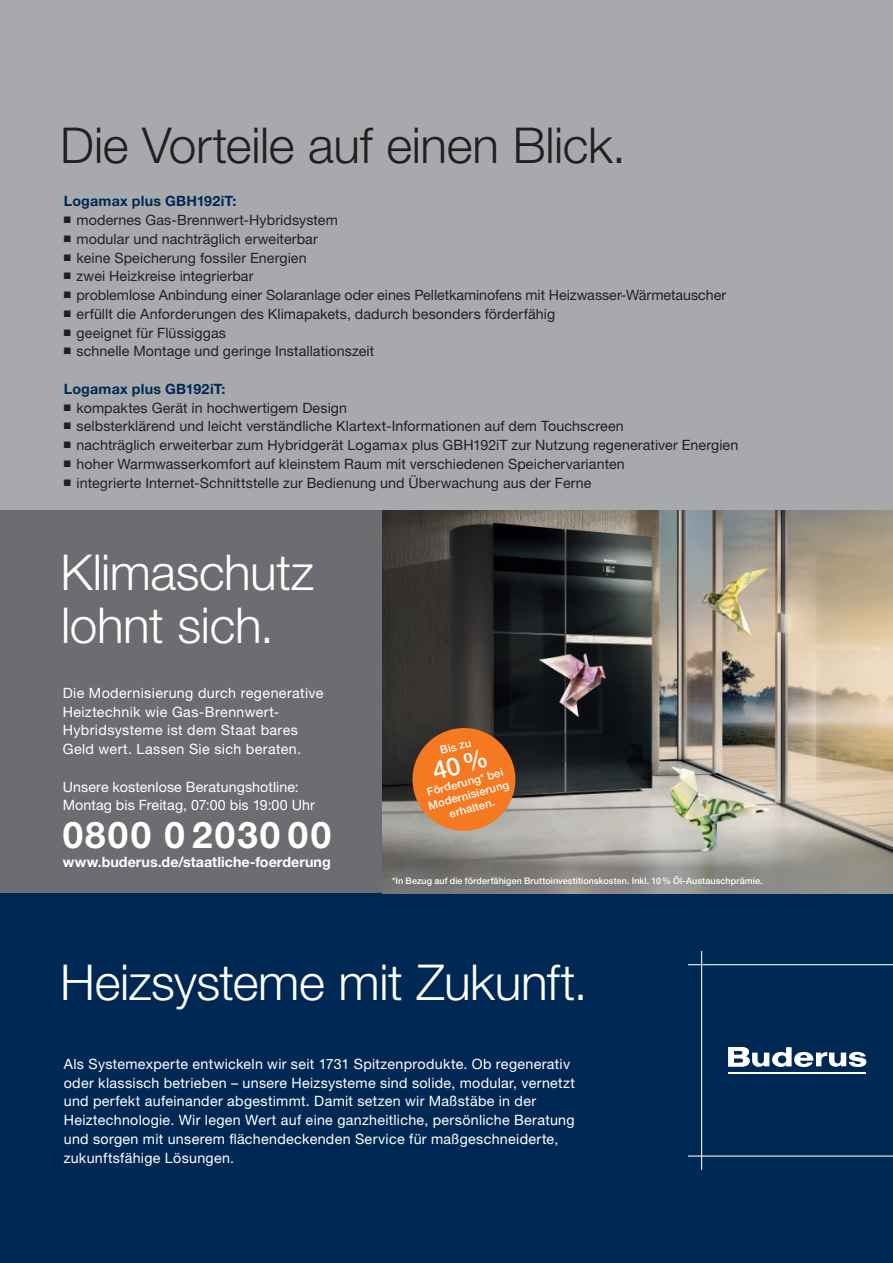
<style>
.page{position:relative;width:893px;height:1263px;background:#fff}
.page>*{position:absolute;margin:0;border:0;box-sizing:border-box;transform-origin:0 0}
.t1{font:300 49.5px/52.5px "Helvetica Neue LT Pro";letter-spacing:-.01em;color:#fff}
.t2{font:300 49.5px "Helvetica Neue LT Pro";letter-spacing:-.005em;color:#231f20}
.t3{font:700 36.75px "Helvetica Neue LT Pro";letter-spacing:.06em;color:#fff}
.t4{font:14.25px "Helvetica Neue LT Pro";letter-spacing:.005em;color:#231f20}
.t5{font:14.25px/18.8px "Helvetica Neue LT Pro";letter-spacing:.02em;color:#fff}
.t6{font:700 14.25px "Helvetica Neue LT Pro";letter-spacing:.015em;color:#002855}
.t7{font:700 14.25px "Helvetica Neue LT Pro";letter-spacing:.005em;color:#fff}
.t8{font:500 11.1px/13.4px "Helvetica Neue LT Pro";color:#fff;text-align:center}
.t9{font:500 9px "Helvetica Neue LT Pro";letter-spacing:.01em;color:#fff}
</style>
<div class="page">
<div style="left:0;top:0;width:893px;height:510px;background:#a8a9ad"></div>
<div style="left:0;top:893px;width:893px;height:370px;background:#002855"></div>
<div style="left:0;top:510px;width:383px;height:383px;background:#6c6d70"></div>
<img style="left:383px;top:510px;width:510px;height:383px">
<hr style="left:688px;top:964px;width:205px;height:1px;background:#fff">
<hr style="left:688px;top:1155px;width:205px;height:1px;background:#fff">
<hr style="left:701px;top:951px;width:1px;height:219px;background:#fff">
<hr style="left:728px;top:1072px;width:138px;height:2px;background:#fff">
<svg style="left:728px;top:1047px;width:138px;height:20px"></svg>
<svg style="left:407px;top:722px;width:114px;height:114px;background:#bf7037"></svg>
<h1 class="t2" style="left:60px;top:115px;width:567px">Die Vorteile auf einen Blick.</h1>
<p class="t6" style="left:64px;top:192px;width:174px">Logamax plus GBH192iT:</p>
<p class="t4" style="left:64px;top:211px;width:276px">■ modernes Gas-Brennwert-Hybridsystem</p>
<p class="t4" style="left:64px;top:230px;width:256px">■ modular und nachträglich erweiterbar</p>
<p class="t4" style="left:64px;top:249px;width:244px">■ keine Speicherung fossiler Energien</p>
<p class="t4" style="left:64px;top:268px;width:191px">■ zwei Heizkreise integrierbar</p>
<p class="t4" style="left:64px;top:286px;width:664px">■ problemlose Anbindung einer Solaranlage oder eines Pelletkaminofens mit Heizwasser-Wärmetauscher</p>
<p class="t4" style="left:64px;top:305px;width:493px">■ erfüllt die Anforderungen des Klimapakets, dadurch besonders förderfähig</p>
<p class="t4" style="left:64px;top:324px;width:164px">■ geeignet für Flüssiggas</p>
<p class="t4" style="left:64px;top:343px;width:312px">■ schnelle Montage und geringe Installationszeit</p>
<p class="t6" style="left:64px;top:380px;width:163px">Logamax plus GB192iT:</p>
<p class="t4" style="left:64px;top:399px;width:285px">■ kompaktes Gerät in hochwertigem Design</p>
<p class="t4" style="left:64px;top:418px;width:561px">■ selbsterklärend und leicht verständliche Klartext-Informationen auf dem Touchscreen</p>
<p class="t4" style="left:64px;top:436px;width:676px">■ nachträglich erweiterbar zum Hybridgerät Logamax plus GBH192iT zur Nutzung regenerativer Energien</p>
<p class="t4" style="left:64px;top:455px;width:562px">■ hoher Warmwasserkomfort auf kleinstem Raum mit verschiedenen Speichervarianten</p>
<p class="t4" style="left:64px;top:474px;width:529px">■ integrierte Internet-Schnittstelle zur Bedienung und Überwachung aus der Ferne</p>
<h1 class="t1" style="left:61px;top:545px;width:255px">Klimaschutz lohnt sich.</h1>
<p class="t5" style="left:63px;top:683px;width:262px">Die Modernisierung durch regenerative Heiztechnik wie Gas-Brennwert-Hybridsysteme ist dem Staat bares Geld wert. Lassen Sie sich beraten.</p>
<p class="t5" style="left:63px;top:777px;width:254px">Unsere kostenlose Beratungshotline:<br>Montag bis Freitag, 07:00 bis 19:00 Uhr</p>
<h2 class="t3" style="left:63px;top:812px;width:270px">0800 0 2030 00</h2>
<p class="t7" style="left:63px;top:853px;width:270px">www.buderus.de/staatliche-foerderung</p>
<p class="t8" style="left:438px;top:744px;width:33px;rotate:-15deg">Bis zu</p>
<p class="t8" style="left:423px;top:786px;width:85px;rotate:-15deg">Förderung* bei<br>Modernisierung erhalten.</p>
<p class="t9" style="left:392px;top:875px;width:372px">*In Bezug auf die förderfähigen Bruttoinvestitionskosten. Inkl. 10% Öl-Austauschprämie.</p>
<h1 class="t1" style="left:60px;top:955px;width:529px">Heizsysteme mit Zukunft.</h1>
<p class="t5" style="left:64px;top:1054px;width:513px">Als Systemexperte entwickeln wir seit 1731 Spitzenprodukte. Ob regenerativ oder klassisch betrieben – unsere Heizsysteme sind solide, modular, vernetzt und perfekt aufeinander abgestimmt. Damit setzen wir Maßstäbe in der Heiztechnologie. Wir legen Wert auf eine ganzheitliche, persönliche Beratung und sorgen mit unserem flächendeckenden Service für maßgeschneiderte, zukunftsfähige Lösungen.</p>
</div>
